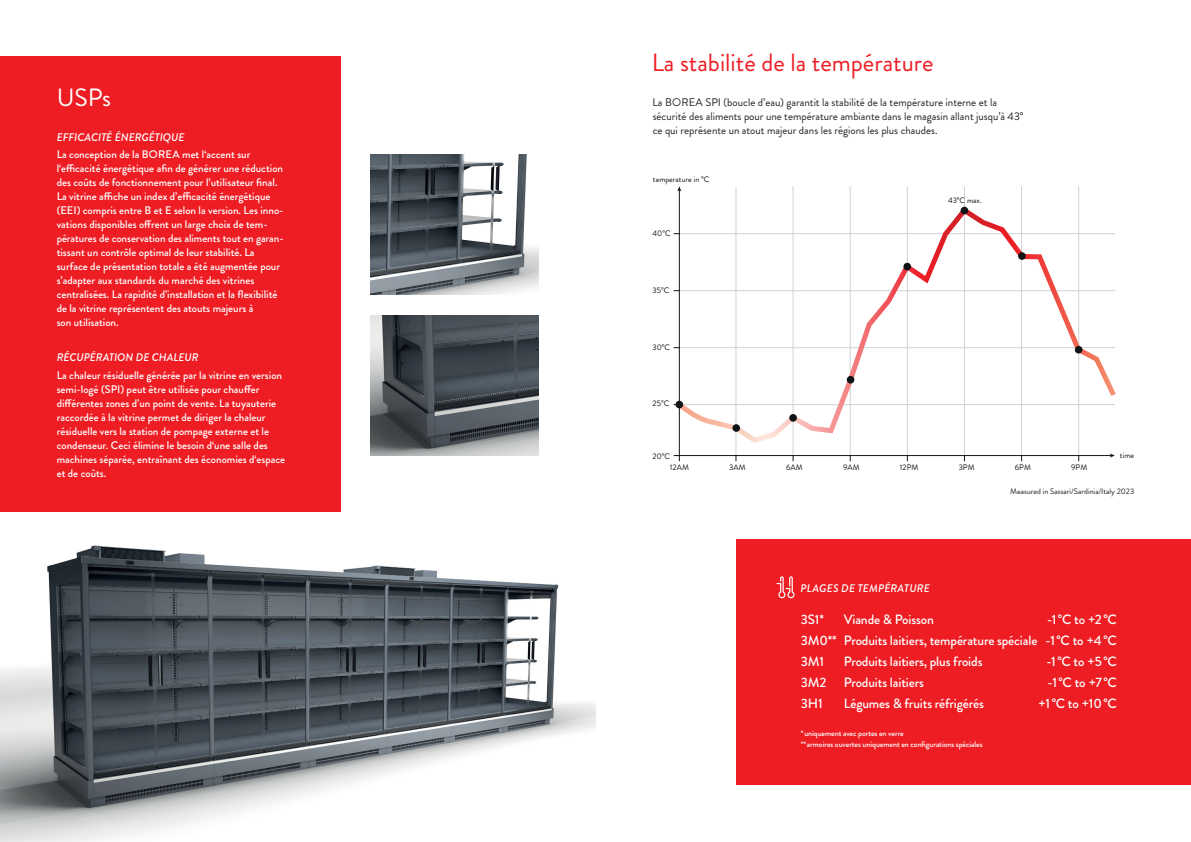
<style>
.page{position:relative;width:1191px;height:842px;background:#fff}
.page>*{position:absolute;margin:0;border:0;box-sizing:border-box;transform-origin:0 0}
.t1{font:25px "Brandon Grotesque";color:#ee1d23}
.t2{font:25px "Brandon Grotesque";color:#fff}
.t3{font:500 13.5px/21px "Brandon Grotesque";letter-spacing:-.01em;color:#fff}
.t4{font:500 11px/14px "Brandon Grotesque";color:#fff}
.t5{font:11px/14px "Brandon Grotesque";color:#231f20}
.t6{font:italic 500 11px "Brandon Grotesque";color:#fff}
.t7{font:italic 500 11px "Brandon Grotesque";letter-spacing:.02em;color:#fff}
.t8{font:500 8px/11px "Brandon Grotesque";letter-spacing:-.01em;color:#fff}
.t9{font:8px "Brandon Grotesque";color:#101315}
.t10{font:8px "Brandon Grotesque";color:#231f20}
</style>
<div class="page">
<div style="left:736px;top:540px;width:455px;height:245px;background:#ee1d23"></div>
<svg style="left:776px;top:576px;width:19px;height:23px"></svg>
<hr style="left:735px;top:187px;width:1px;height:269px;background:#d1d2d2">
<hr style="left:793px;top:186px;width:1px;height:269px;background:#d1d2d2">
<hr style="left:850px;top:186px;width:1px;height:269px;background:#d1d2d2">
<hr style="left:907px;top:187px;width:1px;height:269px;background:#d1d2d2">
<hr style="left:964px;top:186px;width:1px;height:269px;background:#d1d2d2">
<hr style="left:1021px;top:186px;width:1px;height:269px;background:#d1d2d2">
<hr style="left:1078px;top:186px;width:1px;height:269px;background:#d1d2d2">
<svg style="left:674px;top:204px;width:442px;height:242px"></svg>
<div style="left:789px;top:414px;width:8px;height:8px;background:#101315;border-radius:50%"></div>
<div style="left:846px;top:376px;width:8px;height:7px;background:#101315;border-radius:50%"></div>
<div style="left:903px;top:263px;width:8px;height:7px;background:#101315;border-radius:50%"></div>
<div style="left:960px;top:207px;width:8px;height:7px;background:#101315;border-radius:50%"></div>
<div style="left:1018px;top:252px;width:7px;height:8px;background:#101315;border-radius:50%"></div>
<div style="left:1074px;top:346px;width:8px;height:7px;background:#101315;border-radius:50%"></div>
<div style="left:732px;top:424px;width:8px;height:8px;background:#101315;border-radius:50%"></div>
<div style="left:675px;top:401px;width:8px;height:7px;background:#101315;border-radius:50%"></div>
<hr style="left:679px;top:455px;width:432px;height:1px;background:#101315">
<svg style="left:1109px;top:453px;width:5px;height:5px"></svg>
<hr style="left:679px;top:190px;width:1px;height:271px;background:#101315">
<svg style="left:677px;top:186px;width:4px;height:5px"></svg>
<img style="left:0;top:498px;width:595px;height:344px">
<div style="left:0;top:57px;width:340px;height:455px;background:#ee1d23"></div>
<img style="left:370px;top:316px;width:169px;height:140px">
<img style="left:370px;top:155px;width:169px;height:140px">
<h1 class="t2" style="left:57px;top:80px;width:56px">USPs</h1>
<p class="t6" style="left:57px;top:129px;width:129px">EFFICACITÉ ÉNERGÉTIQUE</p>
<p class="t4" style="left:57px;top:148px;width:228px">La conception de la BOREA met l‘accent sur l‘efficacité énergétique afin de générer une réduction des coûts de fonctionnement pour l’utilisateur final.<br>La vitrine affiche un index d’efficacité énergétique (EEI) compris entre B et E selon la version. Les inno&shy;vations disponibles offrent un large choix de tem&shy;pératures de conservation des aliments tout en garan&shy;tissant un contrôle optimal de leur stabilité. La surface de présentation totale a été augmentée pour s’adapter aux standards du marché des vitrines centralisées. La rapidité d’installation et la flexibilité de la vitrine représentent des atouts majeurs à<br>son utilisation.</p>
<p class="t6" style="left:57px;top:350px;width:143px">RÉCUPÉRATION DE CHALEUR</p>
<p class="t4" style="left:57px;top:368px;width:230px">La chaleur résiduelle générée par la vitrine en version semi-logé (SPI) peut être utilisée pour chauffer différentes zones d’un point de vente. La tuyauterie raccordée à la vitrine permet de diriger la chaleur résiduelle vers la station de pompage externe et le condenseur. Ceci élimine le besoin d‘une salle des machines séparée, entraînant des économies d‘espace et de coûts.</p>
<h1 class="t1" style="left:651px;top:45px;width:283px">La stabilité de la température</h1>
<p class="t5" style="left:652px;top:95px;width:372px">La BOREA SPI (boucle d’eau) garantit la stabilité de la température interne et la sécurité des aliments pour une température ambiante dans le magasin allant jusqu’à 43° ce qui représente un atout majeur dans les régions les plus chaudes.</p>
<p class="t9" style="left:653px;top:174px;width:58px">temperature in °C</p>
<p class="t9" style="left:652px;top:228px;width:20px">40°C</p>
<p class="t9" style="left:652px;top:284px;width:18px">35°C</p>
<p class="t9" style="left:652px;top:341px;width:19px">30°C</p>
<p class="t9" style="left:652px;top:398px;width:18px">25°C</p>
<p class="t9" style="left:652px;top:450px;width:19px">20°C</p>
<p class="t9" style="left:670px;top:462px;width:20px">12AM</p>
<p class="t9" style="left:948px;top:194px;width:35px">43°C max.</p>
<p class="t9" style="left:729px;top:462px;width:18px">3AM</p>
<p class="t9" style="left:786px;top:462px;width:18px">6AM</p>
<p class="t9" style="left:843px;top:462px;width:18px">9AM</p>
<p class="t9" style="left:900px;top:462px;width:20px">12PM</p>
<p class="t9" style="left:958px;top:462px;width:17px">3PM</p>
<p class="t9" style="left:1015px;top:462px;width:17px">6PM</p>
<p class="t9" style="left:1071px;top:462px;width:17px">9PM</p>
<p class="t9" style="left:1120px;top:449px;width:16px">time</p>
<p class="t10" style="left:1010px;top:486px;width:125px">Measured in Sassari/Sardinia/Italy 2023</p>
<p class="t7" style="left:800px;top:581px;width:131px">PLAGES DE TEMPÉRATURE</p>
<p class="t3" style="left:801px;top:609px;width:37px">3S1*<br>3M0**<br>3M1<br>3M2<br>3H1</p>
<p class="t8" style="left:801px;top:728px;width:183px">*uniquement avec portes en verre<br>** armoires ouvertes uniquement en configurations spéciales</p>
<p class="t3" style="left:843px;top:609px;width:195px">Viande &amp; Poisson<br>Produits laitiers, température spéciale<br>Produits laitiers, plus froids<br>Produits laitiers<br>Légumes &amp; fruits réfrigérés</p>
<p class="t3" style="left:1038px;top:609px;width:80px;text-align:right">-1°C to +2°C -1°C to +4°C -1°C to +5°C -1°C to +7°C +1°C to +10°C</p>
</div>
